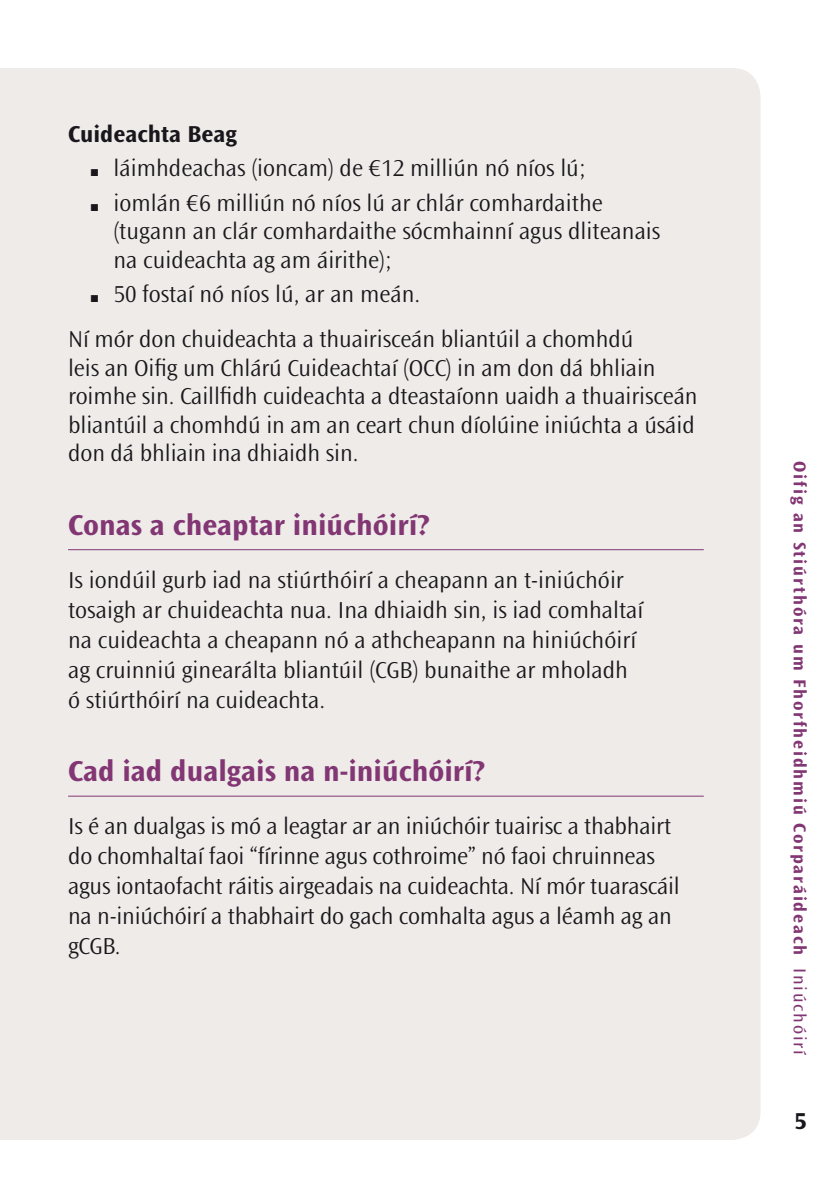
<style>
.page{position:relative;width:840px;height:1191px;background:#fff}
.page>*{position:absolute;margin:0;border:0;box-sizing:border-box;transform-origin:0 0}
.Head_0{font:700 30px "Ocean Sans Std";color:#823673}
.Bodytext__3{font:300 24px/30px "Ocean Sans Std";letter-spacing:-.005em;color:#1a171c}
.Head_00{font:700 24px "Ocean Sans Std";color:#1a171c}
.t1{font:700 18px "Ocean Sans Std";letter-spacing:.1em;color:#823673}
.s1{font-weight:400}
</style>
<div class="page">
<div style="left:0;top:68px;width:760px;height:1072px;background:#eeebe9"></div>
<hr style="left:68px;top:549px;width:635px;height:1px;background:#823673">
<hr style="left:68px;top:795px;width:635px;height:1px;background:#823673">
<p class="Head_00" style="left:68px;top:121px;width:170px">Cuideachta Beag</p>
<p class="Bodytext__3" style="left:91px;top:154px;width:496px">■ láimhdeachas (ioncam) de €12 milliún nó níos lú;</p>
<p class="Bodytext__3" style="left:113px;top:189px;width:548px;line-height:28.4px;text-indent:-23px">■ iomlán €6 milliún nó níos lú ar chlár comhardaithe (tugann an clár comhardaithe sócmhainní agus dliteanais na cuideachta ag am áirithe);</p>
<p class="Bodytext__3" style="left:91px;top:279px;width:331px">■ 50 fostaí nó níos lú, ar an meán.</p>
<p class="Bodytext__3" style="left:68px;top:325px;width:630px;line-height:28.4px">Ní mór don chuideachta a thuairisceán bliantúil a chomhdú<br>leis an Oifig um Chlárú Cuideachtaí (OCC) in am don dá bhliain roimhe sin. Caillfidh cuideachta a dteastaíonn uaidh a thuairisceán bliantúil a chomhdú in am an ceart chun díolúine iniúchta a úsáid don dá bhliain ina dhiaidh sin.</p>
<p class="Head_0" style="left:68px;top:508px;width:363px">Conas a cheaptar iniúchóirí?</p>
<p class="Bodytext__3" style="left:68px;top:565px;width:576px">Is iondúil gurb iad na stiúrthóirí a cheapann an t-iniúchóir tosaigh ar chuideachta nua. Ina dhiaidh sin, is iad comhaltaí na cuideachta a cheapann nó a athcheapann na hiniúchóirí ag cruinniú ginearálta bliantúil (CGB) bunaithe ar mholadh ó stiúrthóirí na cuideachta.</p>
<p class="Head_0" style="left:68px;top:755px;width:418px">Cad iad dualgais na n-iniúchóirí?</p>
<p class="Bodytext__3" style="left:68px;top:811px;width:613px">Is é an dualgas is mó a leagtar ar an iniúchóir tuairisc a thabhairt do chomhaltaí faoi “fírinne agus cothroime” nó faoi chruinneas agus iontaofacht ráitis airgeadais na cuideachta. Ní mór tuarascáil na n-iniúchóirí a thabhairt do gach comhalta agus a léamh ag an gCGB.</p>
<p class="t1" style="left:809px;top:461px;width:595px;rotate:90deg">Oifig an Stiúrthóra um Fhorfheidhmiú Corparáideach <span class="s1">Iniúchóirí</span></p>
<p class="Head_00" style="left:793px;top:1107px;width:14px">5</p>
</div>
